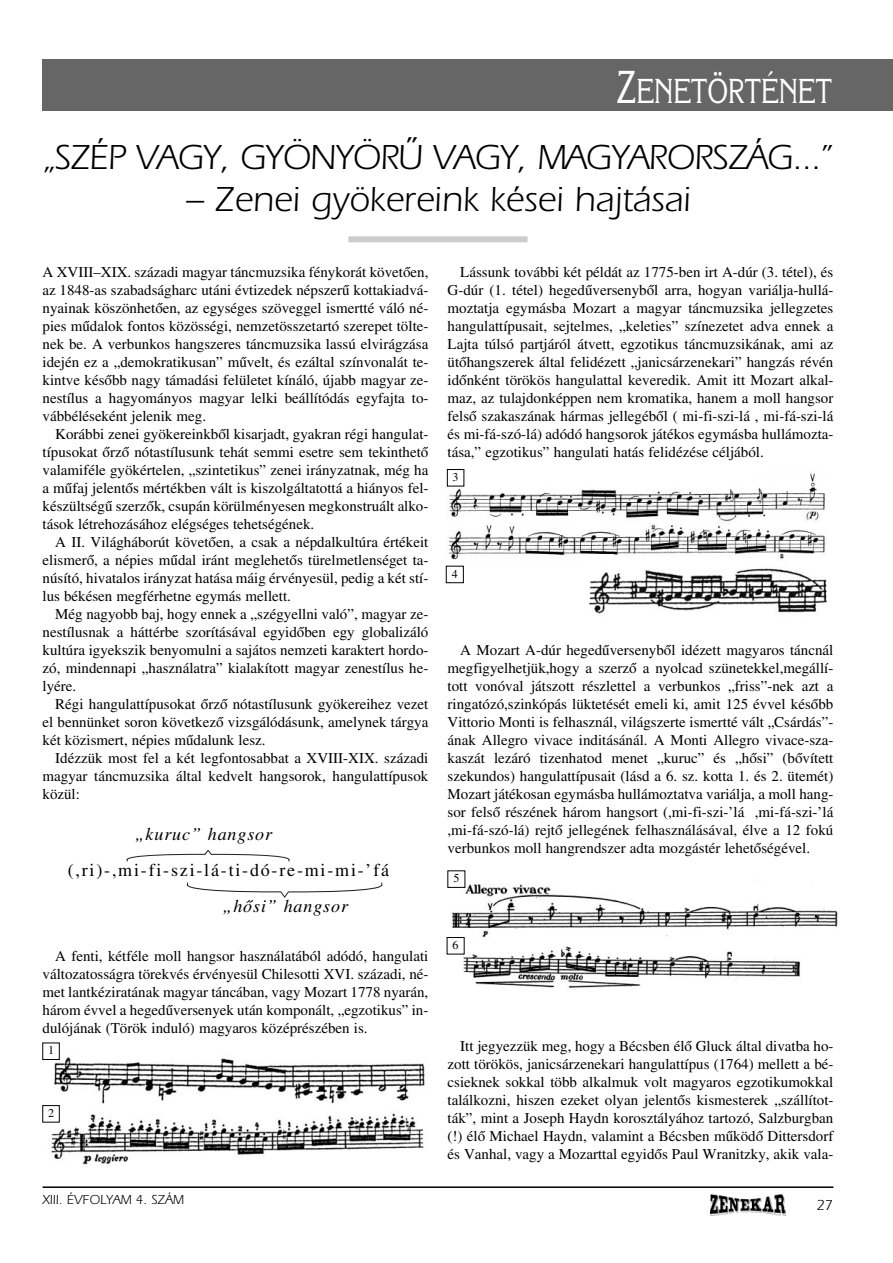
<style>
.page{position:relative;width:893px;height:1263px;background:#fff}
.page>*{position:absolute;margin:0;border:0;box-sizing:border-box;transform-origin:0 0}
.t1{font:36px "Eras Book H";letter-spacing:-.025em;color:#000}
.t2{font:36px "Eras Book H";color:#000}
.t3{font:33.75px "Korinna H";color:#fff;scale:.75 1}
.t4{font:18px "Times Roman H";letter-spacing:.1em;color:#000}
.t5{font:18px "Times Italic H";letter-spacing:.05em;color:#000}
.t6{font:15px/18px "Times Roman H";color:#000;text-align:justify}
.t7{font:15px "Eras Book H";color:#000}
.t8{font:13.5px "Eras Book H";color:#000}
.t9{font:12px "Times Roman H";color:#000}
.s1{font-size:45px}
</style>
<div class="page">
<div style="left:43px;top:60px;width:850px;height:51px;background:#666"></div>
<hr style="left:43px;top:1186px;width:790px;height:2px;background:#000">
<img style="left:710px;top:1194px;width:75px;height:22px">
<div style="left:348px;top:236px;width:180px;height:6px;background:#ccc"></div>
<img style="left:53px;top:1057px;width:372px;height:47px">
<img style="left:43px;top:1113px;width:381px;height:52px">
<img style="left:446px;top:471px;width:380px;height:89px">
<img style="left:589px;top:568px;width:238px;height:46px">
<img style="left:450px;top:871px;width:388px;height:117px">
<svg style="left:126px;top:850px;width:164px;height:12px"></svg>
<svg style="left:186px;top:882px;width:197px;height:16px"></svg>
<div style="left:43px;top:1043px;width:16px;height:16px;background:#fff"></div>
<div style="left:43px;top:1043px;width:17px;height:17px;border:1px solid #000"></div>
<div style="left:43px;top:1106px;width:16px;height:16px;background:#fff"></div>
<div style="left:43px;top:1105px;width:17px;height:17px;border:1px solid #000"></div>
<div style="left:448px;top:470px;width:16px;height:16px;background:#fff"></div>
<div style="left:447px;top:469px;width:17px;height:17px;border:1px solid #000"></div>
<div style="left:446px;top:566px;width:18px;height:17px;border:1px solid #000"></div>
<div style="left:448px;top:871px;width:17px;height:16px;background:#fff"></div>
<div style="left:447px;top:938px;width:17px;height:16px;background:#fff"></div>
<h2 class="t3" style="left:616px;top:71px;width:289px"><span class="s1">Z</span>ENETÖRTÉNET</h2>
<h1 class="t1" style="left:43px;top:135px;width:790px">„SZÉP VAGY, GYÖNYÖRÛ VAGY, MAGYARORSZÁG...”</h1>
<h1 class="t2" style="left:185px;top:177px;width:507px">– Zenei gyökereink kései hajtásai</h1>
<p class="t6" style="left:43px;top:263px;width:387px">A XVIII–XIX. századi magyar táncmuzsika fénykorát követôen, az 1848-as szabadságharc utáni évtizedek népszerû kottakiadvá&shy;nyainak köszönhetôen, az egységes szöveggel ismertté váló né&shy;pies mûdalok fontos közösségi, nemzetösszetartó szerepet tölte&shy;nek be. A verbunkos hangszeres táncmuzsika lassú elvirágzása idején ez a „demokratikusan” mûvelt, és ezáltal színvonalát te&shy;kintve késôbb nagy támadási felületet kínáló, újabb magyar ze&shy;nestílus a hagyományos magyar lelki beállítódás egyfajta to&shy;vábbéléseként jelenik meg.</p>
<p class="t6" style="left:43px;top:425px;width:387px;text-indent:13px">Korábbi zenei gyökereinkbôl kisarjadt, gyakran régi hangulat&shy;típusokat ôrzô nótastílusunk tehát semmi esetre sem tekinthetô valamiféle gyökértelen, „szintetikus” zenei irányzatnak, még ha a mûfaj jelentôs mértékben vált is kiszolgáltatottá a hiányos fel&shy;készültségû szerzôk, csupán körülményesen megkonstruált alko&shy;tások létrehozásához elégséges tehetségének.</p>
<p class="t6" style="left:43px;top:533px;width:387px;text-indent:13px">A II. Világháborút követôen, a csak a népdalkultúra értékeit elismerô, a népies mûdal iránt meglehetôs türelmetlenséget ta&shy;núsító, hivatalos irányzat hatása máig érvényesül, pedig a két stí&shy;lus békésen megférhetne egymás mellett.</p>
<p class="t6" style="left:43px;top:605px;width:387px;text-indent:13px">Még nagyobb baj, hogy ennek a „szégyellni való”, magyar ze&shy;nestílusnak a háttérbe szorításával egyidôben egy globalizáló kultúra igyekszik benyomulni a sajátos nemzeti karaktert hordo&shy;zó, mindennapi „használatra” kialakított magyar zenestílus he&shy;lyére.</p>
<p class="t6" style="left:43px;top:695px;width:387px;text-indent:13px">Régi hangulattípusokat ôrzô nótastílusunk gyökereihez vezet el bennünket soron következô vizsgálódásunk, amelynek tárgya két közismert, népies mûdalunk lesz.</p>
<p class="t6" style="left:43px;top:749px;width:387px;text-indent:13px">Idézzük most fel a két legfontosabbat a XVIII-XIX. századi magyar táncmuzsika által kedvelt hangsorok, hangulattípusok közül:</p>
<p class="t5" style="left:135px;top:823px;width:139px">„kuruc” hangsor</p>
<p class="t4" style="left:68px;top:859px;width:323px">(,ri)-,mi-fi-szi-lá-ti-dó-re-mi-mi-’fá</p>
<p class="t5" style="left:222px;top:895px;width:127px">„hôsi” hangsor</p>
<p class="t6" style="left:43px;top:947px;width:387px;text-indent:13px">A fenti, kétféle moll hangsor használatából adódó, hangulati változatosságra törekvés érvényesül Chilesotti XVI. századi, né&shy;met lantkéziratának magyar táncában, vagy Mozart 1778 nyarán, három évvel a hegedûversenyek után komponált, „egzotikus” in&shy;dulójának (Török induló) magyaros középrészében is.</p>
<p class="t9" style="left:48px;top:1043px;width:7px">1</p>
<p class="t9" style="left:48px;top:1106px;width:7px">2</p>
<p class="t8" style="left:43px;top:1192px;width:143px">XIII. ÉVFOLYAM 4. SZÁM</p>
<p class="t6" style="left:448px;top:263px;width:387px;text-indent:13px">Lássunk további két példát az 1775-ben irt A-dúr (3. tétel), és G-dúr (1. tétel) hegedûversenybôl arra, hogyan variálja-hullá&shy;moztatja egymásba Mozart a magyar táncmuzsika jellegzetes hangulattípusait, sejtelmes, „keleties” színezetet adva ennek a Lajta túlsó partjáról átvett, egzotikus táncmuzsikának, ami az ütôhangszerek által felidézett „janicsárzenekari” hangzás révén idônként törökös hangulattal keveredik. Amit itt Mozart alkal&shy;maz, az tulajdonképpen nem kromatika, hanem a moll hangsor felsô szakaszának hármas jellegébôl ( mi-fi-szi-lá , mi-fá-szi-lá és mi-fá-szó-lá) adódó hangsorok játékos egymásba hullámozta&shy;tása,” egzotikus” hangulati hatás felidézése céljából.</p>
<p class="t9" style="left:453px;top:470px;width:7px">3</p>
<p class="t9" style="left:452px;top:566px;width:7px">4</p>
<p class="t6" style="left:448px;top:641px;width:387px;text-indent:13px">A Mozart A-dúr hegedûversenybôl idézett magyaros táncnál megfigyelhetjük,hogy a szerzô a nyolcad szünetekkel,megállí&shy;tott vonóval játszott részlettel a verbunkos „friss”-nek azt a ringatózó,szinkópás lüktetését emeli ki, amit 125 évvel késôbb Vittorio Monti is felhasznál, világszerte ismertté vált „Csárdás”- ának Allegro vivace inditásánál. A Monti Allegro vivace-sza&shy;kaszát lezáró tizenhatod menet „kuruc” és „hôsi” (bôvített szekundos) hangulattípusait (lásd a 6. sz. kotta 1. és 2. ütemét)<br>Mozart játékosan egymásba hullámoztatva variálja, a moll hang&shy;sor felsô részének három hangsort (,mi-fi-szi-’lá ,mi-fá-szi-’lá ,mi-fá-szó-lá) rejtô jellegének felhasználásával, élve a 12 fokú verbunkos moll hangrendszer adta mozgástér lehetôségével.</p>
<p class="t9" style="left:453px;top:871px;width:7px">5</p>
<p class="t9" style="left:453px;top:938px;width:7px">6</p>
<p class="t6" style="left:448px;top:1037px;width:387px;text-indent:13px">Itt jegyezzük meg, hogy a Bécsben élô Gluck által divatba ho&shy;zott törökös, janicsárzenekari hangulattípus (1764) mellett a bé&shy;csieknek sokkal több alkalmuk volt magyaros egzotikumokkal találkozni, hiszen ezeket olyan jelentôs kismesterek „szállítot&shy;ták”, mint a Joseph Haydn korosztályához tartozó, Salzburgban (!) élô Michael Haydn, valamint a Bécsben mûködô Dittersdorf és Vanhal, vagy a Mozarttal egyidôs Paul Wranitzky, akik vala-</p>
<p class="t7" style="left:816px;top:1196px;width:18px">27</p>
</div>
